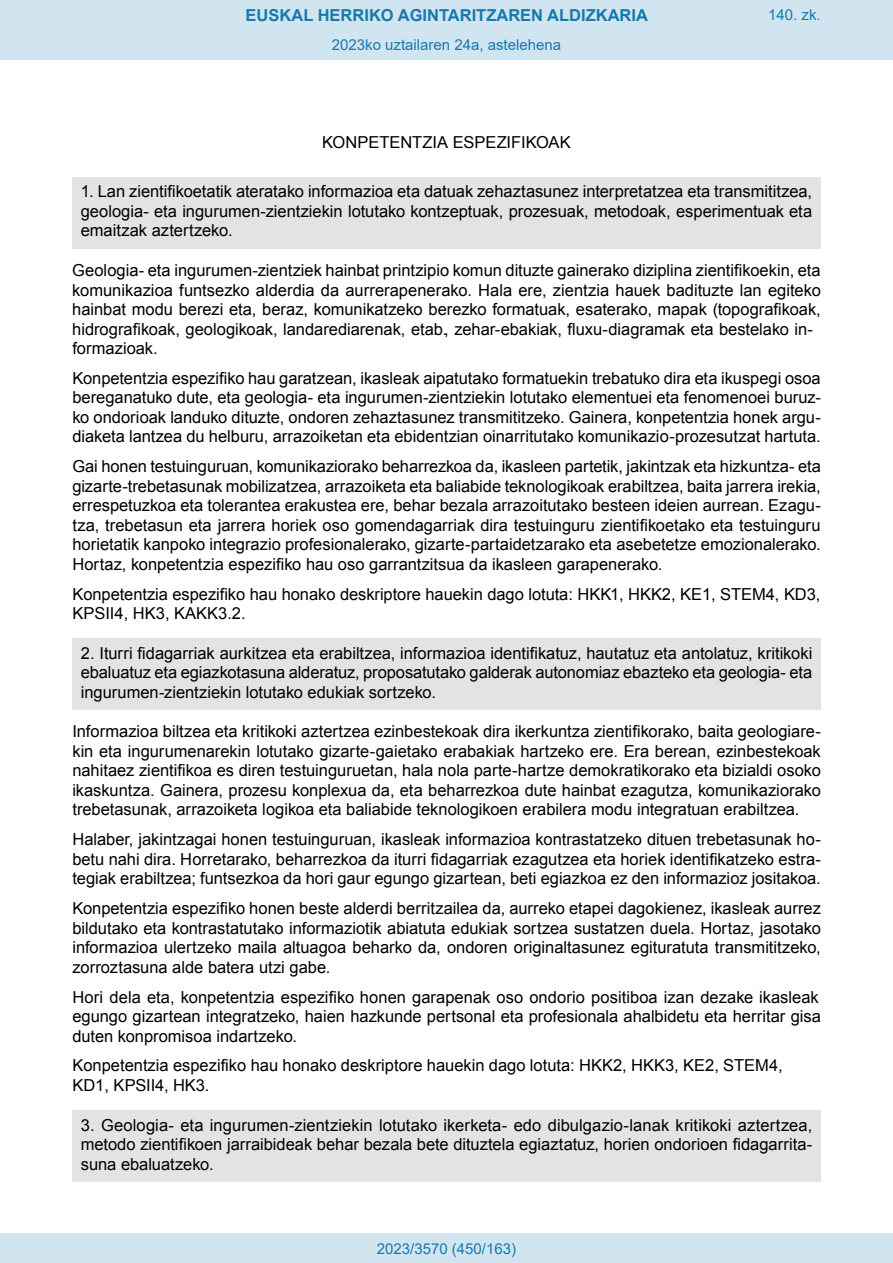
<style>
.page{position:relative;width:893px;height:1263px;background:#fff}
.page>*{position:absolute;margin:0;border:0;box-sizing:border-box;transform-origin:0 0}
.t1{font:16.5px/19.5px "Arial";color:#000;text-align:justify}
.t2{font:700 16.5px "Arial";color:#1879ad}
.Paginacion_Centro{font:15px "Arial";color:#1879ad}
</style>
<div class="page">
<div style="left:72px;top:177px;width:749px;height:71px;background:#e3e3e3"></div>
<div style="left:72px;top:638px;width:749px;height:72px;background:#e3e3e3"></div>
<div style="left:72px;top:1110px;width:749px;height:71px;background:#e3e3e3"></div>
<div style="left:0;top:0;width:893px;height:60px;background:#d0e5f0"></div>
<div style="left:0;top:1233px;width:893px;height:30px;background:#d0e5f0"></div>
<p class="t2" style="left:246px;top:3px;width:404px">EUSKAL HERRIKO AGINTARITZAREN ALDIZKARIA</p>
<p class="Paginacion_Centro" style="left:768px;top:5px;width:54px">140. zk.</p>
<p class="Paginacion_Centro" style="left:332px;top:35px;width:231px">2023ko uztailaren 24a, astelehena</p>
<p class="t1" style="left:322px;top:133px;width:250px">KONPETENTZIA ESPEZIFIKOAK</p>
<p class="t1" style="left:81px;top:182px;width:733px">1. Lan zientifikoetatik ateratako informazioa eta datuak zehaztasunez interpretatzea eta transmititzea, geologia- eta ingurumen-zientziekin lotutako kontzeptuak, prozesuak, metodoak, esperimentuak eta emaitzak aztertzeko.</p>
<p class="t1" style="left:72px;top:261px;width:750px;text-align:left">Geologia- eta ingurumen-zientziek hainbat printzipio komun dituzte gainerako diziplina zientifikoekin, eta komunikazioa funtsezko alderdia da aurrerapenerako. Hala ere, zientzia hauek badituzte lan egiteko hainbat modu berezi eta, beraz, komunikatzeko berezko formatuak, esaterako, mapak (topografikoak, hidrografikoak, geologikoak, landarediarenak, etab., zehar-ebakiak, fluxu-diagramak eta bestelako in&shy;formazioak.</p>
<p class="t1" style="left:72px;top:369px;width:750px">Konpetentzia espezifiko hau garatzean, ikasleak aipatutako formatuekin trebatuko dira eta ikuspegi osoa bereganatuko dute, eta geologia- eta ingurumen-zientziekin lotutako elementuei eta fenomenoei buruz&shy;ko ondorioak landuko dituzte, ondoren zehaztasunez transmititzeko. Gainera, konpetentzia honek argu&shy;diaketa lantzea du helburu, arrazoiketan eta ebidentzian oinarritutako komunikazio-prozesutzat hartuta.</p>
<p class="t1" style="left:72px;top:457px;width:750px">Gai honen testuinguruan, komunikaziorako beharrezkoa da, ikasleen partetik, jakintzak eta hizkuntza- eta gizarte-trebetasunak mobilizatzea, arrazoiketa eta baliabide teknologikoak erabiltzea, baita jarrera irekia, errespetuzkoa eta tolerantea erakustea ere, behar bezala arrazoitutako besteen ideien aurrean. Ezagu&shy;tza, trebetasun eta jarrera horiek oso gomendagarriak dira testuinguru zientifikoetako eta testuinguru horietatik kanpoko integrazio profesionalerako, gizarte-partaidetzarako eta asebetetze emozionalerako.<br>Hortaz, konpetentzia espezifiko hau oso garrantzitsua da ikasleen garapenerako.</p>
<p class="t1" style="left:72px;top:584px;width:750px">Konpetentzia espezifiko hau honako deskriptore hauekin dago lotuta: HKK1, HKK2, KE1, STEM4, KD3,<br>KPSII4, HK3, KAKK3.2.</p>
<p class="t1" style="left:81px;top:643px;width:733px">2. Iturri fidagarriak aurkitzea eta erabiltzea, informazioa identifikatuz, hautatuz eta antolatuz, kritikoki ebaluatuz eta egiazkotasuna alderatuz, proposatutako galderak autonomiaz ebazteko eta geologia- eta ingurumen-zientziekin lotutako edukiak sortzeko.</p>
<p class="t1" style="left:72px;top:722px;width:750px">Informazioa biltzea eta kritikoki aztertzea ezinbestekoak dira ikerkuntza zientifikorako, baita geologiare&shy;kin eta ingurumenarekin lotutako gizarte-gaietako erabakiak hartzeko ere. Era berean, ezinbestekoak nahitaez zientifikoa es diren testuinguruetan, hala nola parte-hartze demokratikorako eta bizialdi osoko ikaskuntza. Gainera, prozesu konplexua da, eta beharrezkoa dute hainbat ezagutza, komunikaziorako trebetasunak, arrazoiketa logikoa eta baliabide teknologikoen erabilera modu integratuan erabiltzea.</p>
<p class="t1" style="left:72px;top:830px;width:750px">Halaber, jakintzagai honen testuinguruan, ikasleak informazioa kontrastatzeko dituen trebetasunak ho&shy;betu nahi dira. Horretarako, beharrezkoa da iturri fidagarriak ezagutzea eta horiek identifikatzeko estra&shy;tegiak erabiltzea; funtsezkoa da hori gaur egungo gizartean, beti egiazkoa ez den informazioz jositakoa.</p>
<p class="t1" style="left:72px;top:899px;width:750px">Konpetentzia espezifiko honen beste alderdi berritzailea da, aurreko etapei dagokienez, ikasleak aurrez bildutako eta kontrastatutako informaziotik abiatuta edukiak sortzea sustatzen duela. Hortaz, jasotako informazioa ulertzeko maila altuagoa beharko da, ondoren originaltasunez egituratuta transmititzeko, zorroztasuna alde batera utzi gabe.</p>
<p class="t1" style="left:72px;top:987px;width:750px;text-align:left">Hori dela eta, konpetentzia espezifiko honen garapenak oso ondorio positiboa izan dezake ikasleak egungo gizartean integratzeko, haien hazkunde pertsonal eta profesionala ahalbidetu eta herritar gisa duten konpromisoa indartzeko.</p>
<p class="t1" style="left:72px;top:1056px;width:712px">Konpetentzia espezifiko hau honako deskriptore hauekin dago lotuta: HKK2, HKK3, KE2, STEM4,<br>KD1, KPSII4, HK3.</p>
<p class="t1" style="left:81px;top:1115px;width:733px">3. Geologia- eta ingurumen-zientziekin lotutako ikerketa- edo dibulgazio-lanak kritikoki aztertzea, metodo zientifikoen jarraibideak behar bezala bete dituztela egiaztatuz, horien ondorioen fidagarrita&shy;suna ebaluatzeko.</p>
<p class="Paginacion_Centro" style="left:377px;top:1238px;width:141px">2023/3570 (450/163)</p>
</div>
